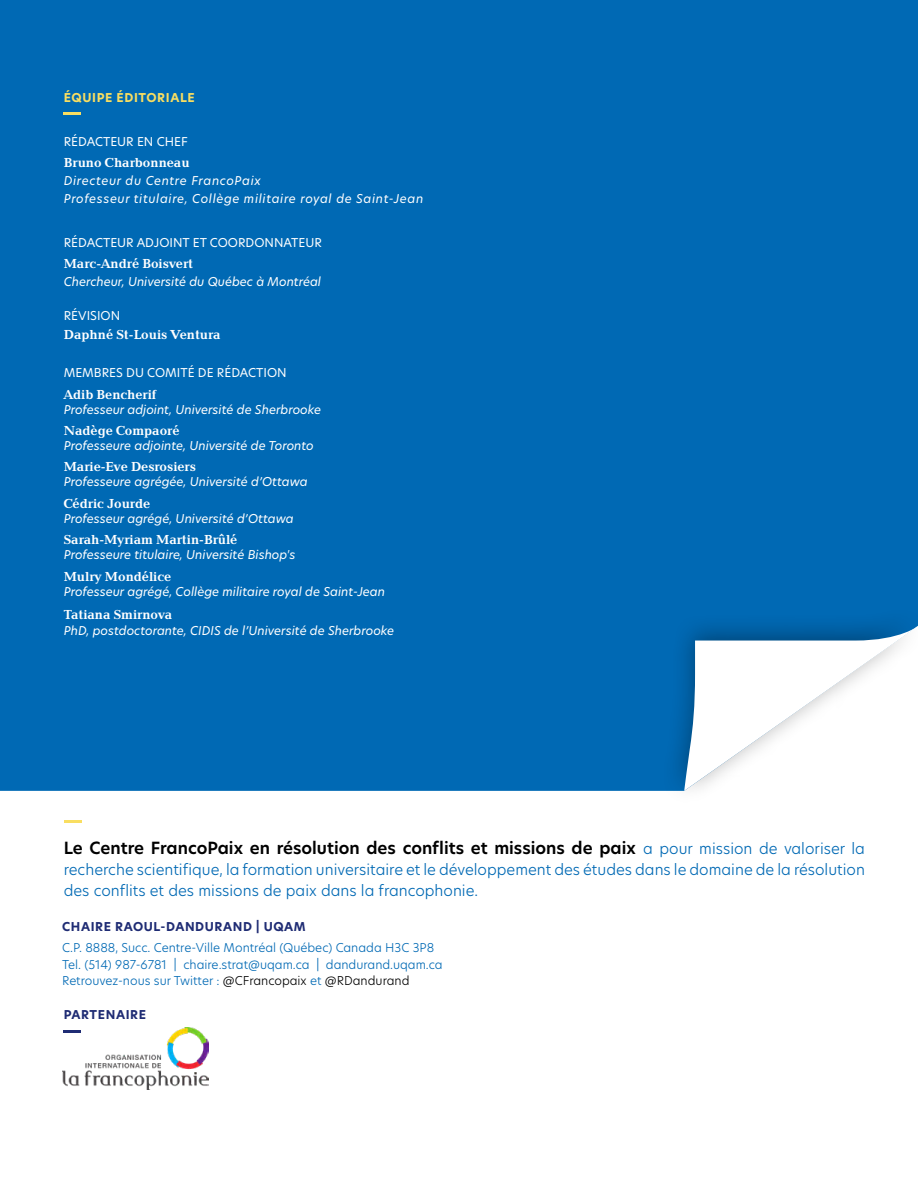
<style>
.page{position:relative;width:918px;height:1188px;background:#fff}
.page>*{position:absolute;margin:0;border:0;box-sizing:border-box;transform-origin:0 0}
.t1{font:600 16.5px "Hero New";color:#000}
.t2{font:300 15px/21px "Hero New";color:#0069b4}
.t3{font:700 13.5px "Baltica";color:#fff}
.t4{font:italic 12px "Hero New";color:#fff}
.t5{font:300 12px/16.5px "Hero New";color:#0069b4}
.t6{font:12px "Hero New";color:#fff}
.t7{font:italic 12px/18px "Hero New";letter-spacing:.05em;color:#fff}
.t8{font:700 12px "Hero New";letter-spacing:.05em;color:#1f2c74}
.t9{font:700 12px "Hero New";letter-spacing:.05em;color:#f9de61}
.s1{font-weight:300;font-size:15px;color:#0069b4}
.s2{color:#000}
</style>
<div class="page">
<div style="left:0;top:0;width:918px;height:791px;background:#0069b4"></div>
<div style="left:662px;top:603px;width:256px;height:204px;background:#000;opacity:.35"></div>
<svg style="left:684px;top:625px;width:234px;height:166px"></svg>
<img style="left:62px;top:1027px;width:147px;height:63px">
<svg style="left:64px;top:113px;width:17px;height:2px"></svg>
<svg style="left:64px;top:1031px;width:17px;height:2px"></svg>
<svg style="left:65px;top:820px;width:17px;height:2px"></svg>
<p class="t9" style="left:64px;top:90px;width:132px">ÉQUIPE ÉDITORIALE</p>
<p class="t6" style="left:64px;top:133px;width:126px">RÉDACTEUR EN CHEF</p>
<p class="t3" style="left:64px;top:154px;width:127px">Bruno Charbonneau</p>
<p class="t7" style="left:64px;top:171px;width:361px">Directeur du Centre FrancoPaix<br>Professeur titulaire, Collège militaire royal de Saint-Jean</p>
<p class="t6" style="left:64px;top:234px;width:260px">RÉDACTEUR ADJOINT ET COORDONNATEUR</p>
<p class="t3" style="left:64px;top:255px;width:131px">Marc-André Boisvert</p>
<p class="t4" style="left:64px;top:274px;width:259px">Chercheur, Université du Québec à Montréal</p>
<p class="t6" style="left:64px;top:307px;width:58px">RÉVISION</p>
<p class="t3" style="left:64px;top:327px;width:158px">Daphné St-Louis Ventura</p>
<p class="t6" style="left:64px;top:365px;width:224px">MEMBRES DU COMITÉ DE RÉDACTION</p>
<p class="t3" style="left:64px;top:386px;width:94px">Adib Bencherif</p>
<p class="t4" style="left:64px;top:401px;width:259px">Professeur adjoint, Université de Sherbrooke</p>
<p class="t3" style="left:64px;top:422px;width:117px">Nadège Compaoré</p>
<p class="t4" style="left:64px;top:438px;width:252px">Professeure adjointe, Université de Toronto</p>
<p class="t3" style="left:64px;top:459px;width:134px">Marie-Eve Desrosiers</p>
<p class="t4" style="left:64px;top:474px;width:246px">Professeure agrégée, Université d’Ottawa</p>
<p class="t3" style="left:64px;top:495px;width:88px">Cédric Jourde</p>
<p class="t4" style="left:64px;top:510px;width:231px">Professeur agrégé, Université d’Ottawa</p>
<p class="t3" style="left:64px;top:532px;width:175px">Sarah-Myriam Martin-Brûlé</p>
<p class="t4" style="left:64px;top:547px;width:233px">Professeure titulaire, Université Bishop's</p>
<p class="t3" style="left:64px;top:568px;width:109px">Mulry Mondélice</p>
<p class="t4" style="left:64px;top:583px;width:323px">Professeur agrégé, Collège militaire royal de Saint-Jean</p>
<p class="t3" style="left:64px;top:606px;width:110px">Tatiana Smirnova</p>
<p class="t4" style="left:64px;top:623px;width:332px">PhD, postdoctorante, CIDIS de l’Université de Sherbrooke</p>
<h1 class="t1" style="left:64px;top:837px;width:803px">Le Centre FrancoPaix en résolution des conflits et missions de paix <span class="s1">a pour mission de valoriser la</span></h1>
<p class="t2" style="left:64px;top:859px;width:803px">recherche scientifique, la formation universitaire et le développement des études dans le domaine de la résolution des conflits et des missions de paix dans la francophonie.</p>
<p class="t8" style="left:62px;top:919px;width:245px">CHAIRE RAOUL-DANDURAND | UQAM</p>
<p class="t5" style="left:62px;top:939px;width:382px">C.P. 8888, Succ. Centre-Ville Montréal (Québec) Canada H3C 3P8<br>Tel. (514) 987-6781 | chaire.strat@uqam.ca | dandurand.uqam.ca<br>Retrouvez-nous sur Twitter : <span class="s2">@CFrancopaix</span> et <span class="s2">@RDandurand</span></p>
<p class="t8" style="left:64px;top:1007px;width:84px">PARTENAIRE</p>
</div>
